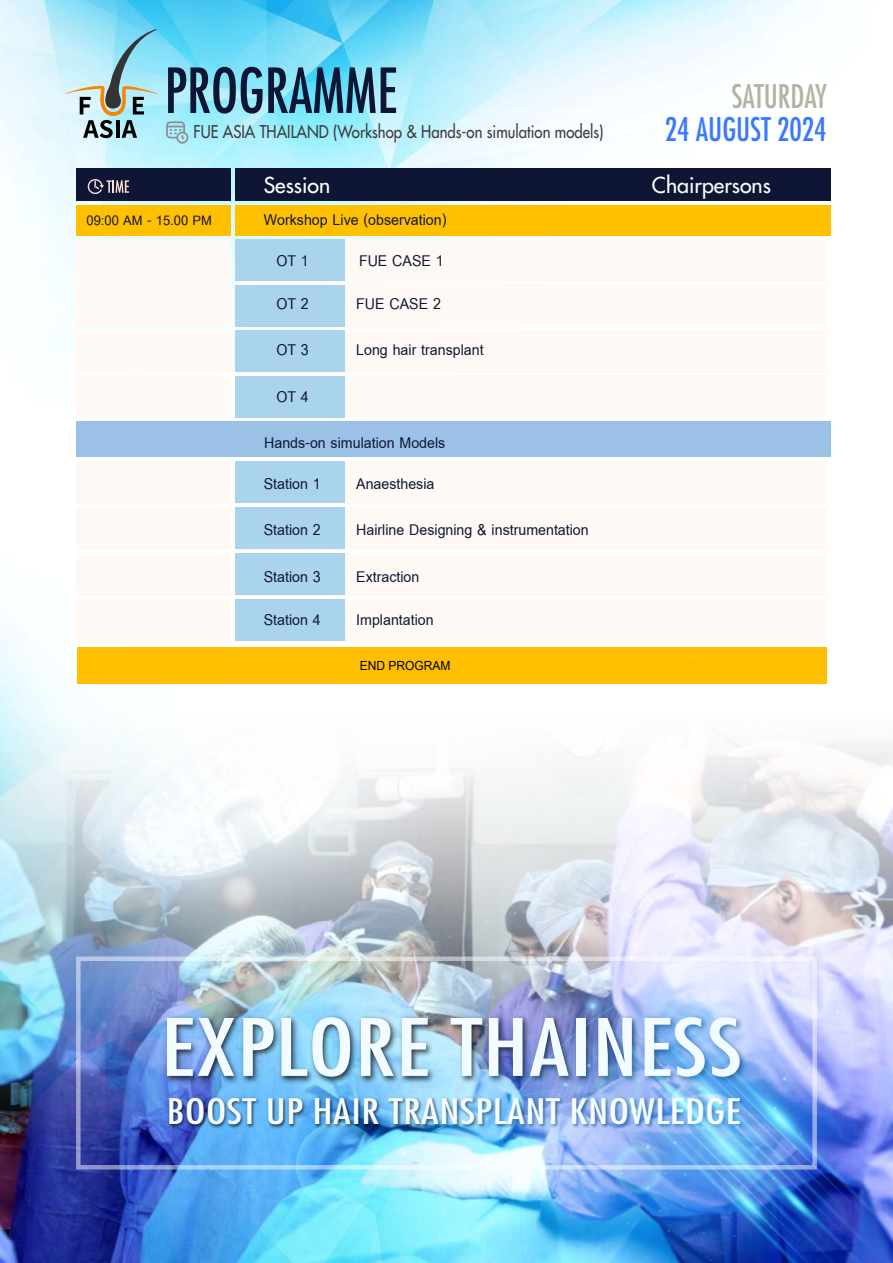
<style>
.page{position:relative;width:893px;height:1263px;background:#fff}
.page>*{position:absolute;margin:0;border:0;box-sizing:border-box;transform-origin:0 0}
.t1{font:condensed 76.8px "Futura Std";letter-spacing:.01em;color:#f2fbff;scale:1.25 1}
.t2{font:condensed 60.45px "Futura Std";color:#0f1635;scale:.95 1}
.t3{font:condensed 34.2px "Futura Std";letter-spacing:.01em;color:#f5fcff;scale:1.25 1}
.t4{font:condensed 31.65px "Futura Std";color:#3a78ff;scale:.95 1}
.t5{font:condensed 31.65px "Futura Std";color:#b4b2a0;scale:.95 1}
.t6{font:700 22.8px/47.2px "Cordia UPC";color:#0f1635;scale:.95 1}
.t7{font:500 21.45px "Futura Std";color:#fff}
.t8{font:700 19.95px "Cordia UPC";color:#0f1635}
.t9{font:500 17.1px "Futura Std";color:#3d3d3d;scale:.87 1}
.t10{font:12.6px "Arial Unicode MS";color:#000;scale:.95 1}
</style>
<div class="page">
<img style="left:0;top:0;width:831px;height:647px">
<div style="left:235px;top:169px;width:595px;height:32px;background:#0f1635"></div>
<div style="left:235px;top:205px;width:595px;height:31px;background:#ffc000"></div>
<div style="left:76px;top:205px;width:155px;height:31px;background:#ffc000"></div>
<div style="left:76px;top:169px;width:155px;height:32px;background:#0f1635"></div>
<div style="left:235px;top:239px;width:592px;height:42px;background:#fef9f5"></div>
<div style="left:235px;top:239px;width:110px;height:42px;background:#aad3ec"></div>
<div style="left:76px;top:239px;width:155px;height:42px;background:#fef9f5"></div>
<div style="left:235px;top:285px;width:592px;height:42px;background:#fef9f5"></div>
<div style="left:235px;top:285px;width:110px;height:42px;background:#aad3ec"></div>
<div style="left:76px;top:285px;width:155px;height:42px;background:#fef9f5"></div>
<div style="left:235px;top:330px;width:592px;height:42px;background:#fef9f5"></div>
<div style="left:235px;top:331px;width:110px;height:41px;background:#aad3ec"></div>
<div style="left:76px;top:330px;width:155px;height:42px;background:#fef9f5"></div>
<div style="left:235px;top:376px;width:592px;height:42px;background:#fef9f5"></div>
<div style="left:235px;top:376px;width:110px;height:42px;background:#aad3ec"></div>
<div style="left:76px;top:376px;width:155px;height:42px;background:#fef9f5"></div>
<div style="left:235px;top:461px;width:592px;height:42px;background:#fef9f5"></div>
<div style="left:235px;top:461px;width:110px;height:42px;background:#aad3ec"></div>
<div style="left:76px;top:461px;width:155px;height:42px;background:#fef9f5"></div>
<div style="left:235px;top:507px;width:592px;height:42px;background:#fef9f5"></div>
<div style="left:235px;top:507px;width:110px;height:42px;background:#aad3ec"></div>
<div style="left:76px;top:507px;width:155px;height:42px;background:#fef9f5"></div>
<div style="left:235px;top:553px;width:592px;height:42px;background:#fef9f5"></div>
<div style="left:235px;top:553px;width:110px;height:42px;background:#aad3ec"></div>
<div style="left:76px;top:553px;width:155px;height:42px;background:#fef9f5"></div>
<div style="left:235px;top:599px;width:592px;height:42px;background:#fef9f5"></div>
<div style="left:235px;top:599px;width:110px;height:42px;background:#aad3ec"></div>
<div style="left:76px;top:599px;width:155px;height:42px;background:#fef9f5"></div>
<svg style="left:88px;top:179px;width:41px;height:15px"></svg>
<div style="left:76px;top:422px;width:754px;height:35px;background:#9bc1e6"></div>
<div style="left:77px;top:647px;width:750px;height:36px;background:#ffbe00"></div>
<svg style="left:166px;top:121px;width:23px;height:23px"></svg>
<svg style="left:65px;top:29px;width:93px;height:109px;background:#a1cbd2"></svg>
<img style="left:0;top:683px;width:893px;height:580px">
<img style="left:496px;top:715px;width:19px;height:27px">
<img style="left:186px;top:1257px;width:109px;height:6px">
<img style="left:131px;top:1226px;width:104px;height:31px">
<img style="left:496px;top:852px;width:37px;height:14px">
<img style="left:515px;top:702px;width:90px;height:104px">
<img style="left:496px;top:742px;width:54px;height:110px">
<img style="left:836px;top:897px;width:30px;height:62px">
<img style="left:235px;top:1244px;width:110px;height:14px">
<img style="left:166px;top:1226px;width:86px;height:18px">
<img style="left:124px;top:1169px;width:60px;height:57px">
<img style="left:114px;top:1169px;width:64px;height:50px">
<img style="left:139px;top:1169px;width:23px;height:35px">
<img style="left:114px;top:1169px;width:25px;height:49px">
<img style="left:4px;top:1169px;width:110px;height:61px">
<img style="left:2px;top:1147px;width:109px;height:68px">
<img style="left:184px;top:1169px;width:68px;height:67px">
<img style="left:252px;top:1169px;width:102px;height:79px">
<img style="left:794px;top:792px;width:59px;height:110px">
<img style="left:792px;top:739px;width:49px;height:110px">
<img style="left:699px;top:755px;width:110px;height:110px">
<img style="left:745px;top:683px;width:47px;height:83px">
<img style="left:698px;top:713px;width:47px;height:80px">
<img style="left:698px;top:713px;width:19px;height:67px">
<img style="left:716px;top:683px;width:32px;height:30px">
<img style="left:605px;top:683px;width:111px;height:64px">
<img style="left:617px;top:656px;width:110px;height:35px">
<img style="left:587px;top:735px;width:111px;height:111px">
<img style="left:544px;top:806px;width:111px;height:43px">
<img style="left:496px;top:866px;width:37px;height:47px">
<img style="left:496px;top:913px;width:37px;height:29px">
<img style="left:496px;top:942px;width:49px;height:14px">
<img style="left:533px;top:835px;width:111px;height:111px">
<svg style="left:354px;top:1169px;width:195px;height:94px;background:#92ebfb"></svg>
<svg style="left:533px;top:839px;width:340px;height:340px"></svg>
<svg style="left:879px;top:1000px;width:14px;height:263px;background:#95a3f2"></svg>
<svg style="left:549px;top:965px;width:306px;height:298px;background:#8dc4f6"></svg>
<svg style="left:575px;top:1043px;width:307px;height:220px;background:#71a8f2"></svg>
<svg style="left:587px;top:1000px;width:292px;height:263px;background:#7193e8"></svg>
<img style="left:607px;top:1008px;width:252px;height:251px">
<svg style="left:0;top:647px;width:496px;height:500px"></svg>
<img style="left:3px;top:985px;width:178px;height:178px;border-radius:50%">
<div style="left:143px;top:948px;width:55px;height:55px;background:#96a6d9;border-radius:50%"></div>
<svg style="left:239px;top:860px;width:27px;height:26px"></svg>
<svg style="left:231px;top:893px;width:5px;height:5px"></svg>
<img style="left:76px;top:956px;width:741px;height:213px">
<h2 class="t2" style="left:165px;top:54px;width:246px">PROGRAMME</h2>
<p class="t9" style="left:194px;top:121px;width:473px">FUE ASIA THAILAND (Workshop &amp; Hands-on simulation models)</p>
<h3 class="t4" style="left:665px;top:110px;width:172px">24 AUGUST 2024</h3>
<h3 class="t5" style="left:732px;top:77px;width:102px">SATURDAY</h3>
<p class="t7" style="left:264px;top:172px;width:68px">Session</p>
<p class="t8" style="left:87px;top:208px;width:127px">09:00 AM - 15.00 PM</p>
<p class="t6" style="left:276px;top:199px;width:181px;line-height:41.1px;text-indent:-13px">Workshop Live (observation)<br>OT 1</p>
<p class="t6" style="left:276px;top:281px;width:36px">OT 2</p>
<p class="t6" style="left:356px;top:239px;width:94px;line-height:43.2px">FUE CASE 1<br>FUE CASE 2</p>
<p class="t6" style="left:356px;top:327px;width:136px">Long hair transplant</p>
<p class="t6" style="left:276px;top:327px;width:36px">OT 3</p>
<p class="t6" style="left:276px;top:373px;width:36px">OT 4</p>
<p class="t6" style="left:264px;top:419px;width:192px">Hands-on simulation Models</p>
<p class="t6" style="left:264px;top:461px;width:61px">Station 1</p>
<p class="t6" style="left:264px;top:506px;width:61px">Station 2<br>Station 3</p>
<p class="t6" style="left:264px;top:597px;width:61px">Station 4</p>
<p class="t6" style="left:356px;top:461px;width:84px">Anaesthesia</p>
<p class="t6" style="left:356px;top:506px;width:246px">Hairline Designing &amp; instrumentation<br>Extraction</p>
<p class="t6" style="left:356px;top:597px;width:83px">Implantation</p>
<p class="t10" style="left:360px;top:656px;width:97px">END PROGRAM</p>
<p class="t7" style="left:652px;top:172px;width:121px">Chairpersons</p>
<h1 class="t1" style="left:161px;top:1001px;width:466px">EXPLORE THAINESS</h1>
<h3 class="t3" style="left:167px;top:1091px;width:460px">BOOST UP HAIR TRANSPLANT KNOWLEDGE</h3>
</div>
